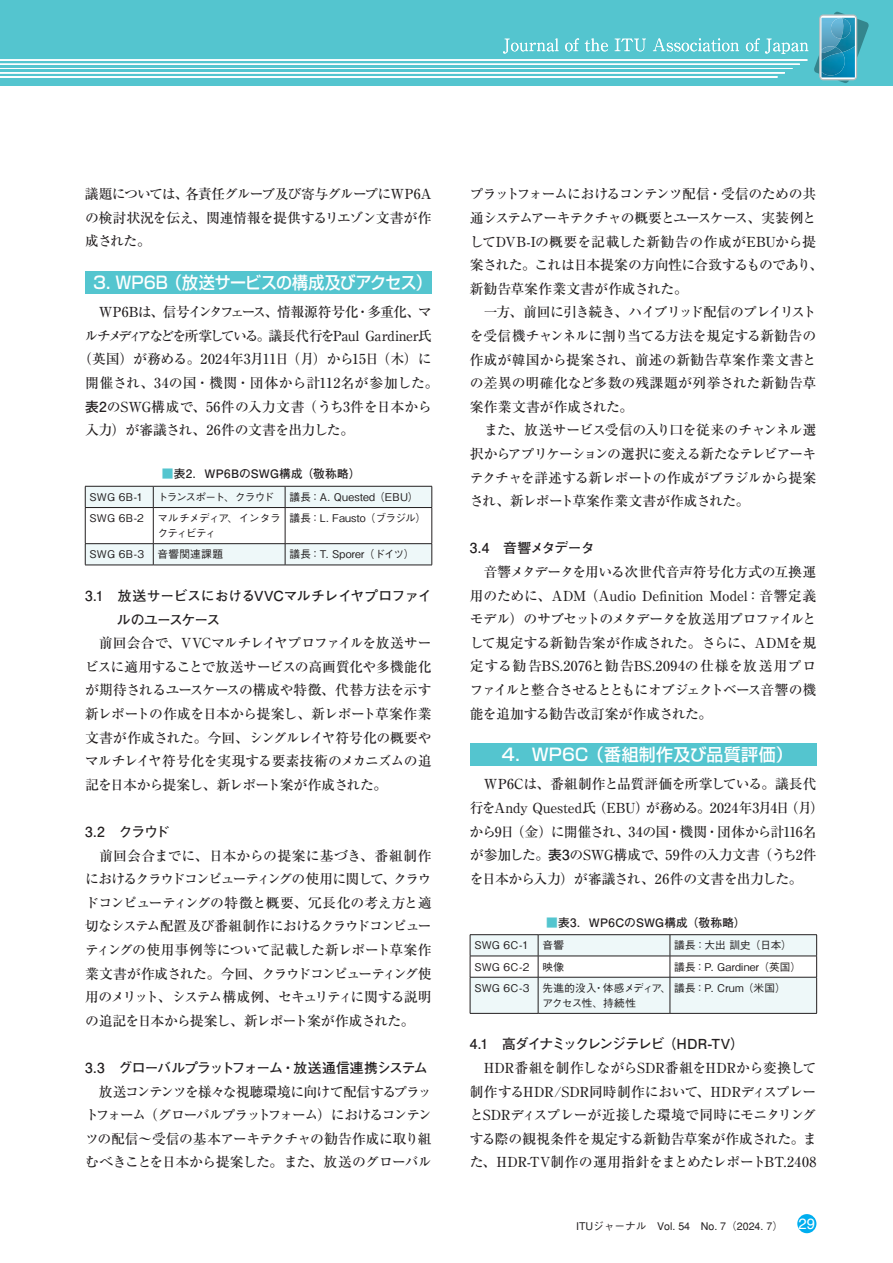
<style>
.page{position:relative;width:893px;height:1263px;background:#fff}
.page>*{position:absolute;margin:0;border:0;box-sizing:border-box;transform-origin:0 0}
.t1{font:500 16.95px "Shin Go Pro";letter-spacing:-.015em;color:#fff}
.t2{font:500 16.95px "Shin Go Pro";letter-spacing:.005em;color:#fff}
.t3{font:500 13.8px/23.5px "Ryumin Pro";letter-spacing:-.03em;color:#231f20;text-align:justify}
.t4{font:500 13.8px "Ryumin Pro";letter-spacing:.01em;color:#231f20}
.t5{font:700 13.8px "Futo Go B101 Pro";letter-spacing:-.055em;color:#231f20}
.t6{font:700 13.8px/23.5px "Futo Go B101 Pro";letter-spacing:-.025em;color:#231f20}
.t7{font:500 13.8px "Ryumin Pro";letter-spacing:-.065em;color:#231f20}
.t8{font:500 13.8px "Ryumin Pro";letter-spacing:-.05em;color:#231f20}
.t9{font:700 13.8px "Futo Go B101 Pro";letter-spacing:-.09em;color:#231f20}
.t10{font:700 11.7px "Futo Go B101 Pro";letter-spacing:.02em;color:#231f20}
.t11{font:500 10.65px/21.3px "Gothic BBB Pro";letter-spacing:.015em;color:#231f20}
.t12{font:500 10.65px "Gothic BBB";color:#231f20}
.t13{font:500 10.65px/14.9px "Gothic BBB Pro";letter-spacing:-.06em;color:#231f20}
.t14{font:500 10.65px "Gothic BBB Pro";letter-spacing:-.115em;color:#231f20}
.t15{font:500 10.65px "Gothic BBB Pro";letter-spacing:-.05em;color:#231f20}
.s1{font-family:"Futo Go B101 Pro";font-weight:700}
.s2{color:#54c5cf}
.s3{font-family:"Helvetica";font-weight:400;font-size:14.85px;color:#fff}
</style>
<div class="page">
<div style="left:85px;top:271px;width:347px;height:23px;background:#54c5cf"></div>
<div style="left:470px;top:743px;width:346px;height:23px;background:#54c5cf"></div>
<div style="left:797px;top:1214px;width:19px;height:19px;background:#00aeef;border-radius:50%"></div>
<svg style="left:85px;top:486px;width:348px;height:79px"></svg>
<hr style="left:85px;top:565px;width:68px;height:1px;background:#231f20">
<hr style="left:153px;top:565px;width:132px;height:1px;background:#231f20">
<hr style="left:285px;top:565px;width:147px;height:1px;background:#231f20">
<hr style="left:470px;top:934px;width:68px;height:1px;background:#231f20">
<hr style="left:538px;top:934px;width:132px;height:1px;background:#231f20">
<hr style="left:670px;top:934px;width:147px;height:1px;background:#231f20">
<svg style="left:470px;top:935px;width:347px;height:78px"></svg>
<hr style="left:470px;top:977px;width:68px;height:1px;background:#231f20">
<hr style="left:470px;top:977px;width:1px;height:36px;background:#231f20">
<hr style="left:538px;top:977px;width:132px;height:1px;background:#231f20">
<hr style="left:538px;top:977px;width:1px;height:36px;background:#231f20">
<hr style="left:670px;top:977px;width:147px;height:1px;background:#231f20">
<hr style="left:670px;top:977px;width:1px;height:36px;background:#231f20">
<hr style="left:816px;top:977px;width:1px;height:36px;background:#231f20">
<hr style="left:470px;top:1013px;width:68px;height:1px;background:#231f20">
<hr style="left:538px;top:1013px;width:132px;height:1px;background:#231f20">
<hr style="left:670px;top:1013px;width:147px;height:1px;background:#231f20">
<div style="left:0;top:0;width:893px;height:85px;background:#54c5cf"></div>
<hr style="left:0;top:76px;width:777px;height:2px;background:#fff">
<hr style="left:0;top:72px;width:785px;height:1px;background:#fff">
<hr style="left:0;top:68px;width:792px;height:1px;background:#fff">
<hr style="left:0;top:64px;width:800px;height:1px;background:#fff">
<hr style="left:0;top:60px;width:807px;height:1px;background:#fff">
<svg style="left:814px;top:12px;width:55px;height:71px"></svg>
<img style="left:835px;top:18px;width:20px;height:28px">
<img style="left:835px;top:46px;width:20px;height:30px">
<img style="left:831px;top:18px;width:10px;height:21px">
<img style="left:841px;top:18px;width:10px;height:21px">
<img style="left:821px;top:46px;width:14px;height:1px">
<img style="left:821px;top:47px;width:21px;height:5px">
<img style="left:821px;top:52px;width:24px;height:24px">
<svg style="left:503px;top:38px;width:56px;height:16px"></svg>
<svg style="left:565px;top:38px;width:14px;height:13px"></svg>
<svg style="left:585px;top:38px;width:23px;height:13px"></svg>
<svg style="left:615px;top:39px;width:31px;height:12px"></svg>
<svg style="left:653px;top:38px;width:86px;height:13px"></svg>
<svg style="left:746px;top:38px;width:62px;height:16px"></svg>
<p class="t3" style="left:85px;top:181px;width:348px">議題については、各責任グルーブ及び寄与グループにWP6Aの検討状況を伝え、関連情報を提供するリエゾン文書が作成された。</p>
<p class="t1" style="left:93px;top:268px;width:340px">3．WP6B（放送サービスの構成及びアクセス）</p>
<p class="t8" style="left:85px;top:301px;width:348px">　WP6Bは、信号インタフェース、情報源符号化・多重化、マ</p>
<p class="t7" style="left:85px;top:325px;width:349px">ルチメディアなどを所掌している。議長代行をPaul Gardiner氏</p>
<p class="t3" style="left:78px;top:347px;width:355px">（英国）が務める。2024年3月11日（月）から15日（木）に</p>
<p class="t4" style="left:85px;top:372px;width:355px">開催され、34の国・機関・団体から計112名が参加した。</p>
<p class="t4" style="left:85px;top:396px;width:348px"><span class="s1">表2</span>のSWG構成で、56件の入力文書（うち3件を日本から</p>
<p class="t3" style="left:85px;top:417px;width:271px">入力）が審議され、26件の文書を出力した。</p>
<p class="t10" style="left:162px;top:464px;width:201px"><span class="s2">■</span>表2．WP6BのSWG構成（敬称略）</p>
<p class="t11" style="left:90px;top:485px;width:55px">SWG 6B-1</p>
<p class="t14" style="left:158px;top:488px;width:118px">トランスポート、クラウド</p>
<p class="t11" style="left:289px;top:485px;width:131px">議長：A. Quested（EBU）</p>
<p class="t11" style="left:90px;top:506px;width:56px">SWG 6B-2</p>
<p class="t13" style="left:158px;top:509px;width:125px">マルチメディア、インタラクティビティ</p>
<p class="t11" style="left:289px;top:506px;width:138px">議長：L. Fausto（ブラジル）</p>
<p class="t11" style="left:90px;top:542px;width:56px">SWG 6B-3</p>
<p class="t11" style="left:158px;top:542px;width:67px">音響関連課題</p>
<p class="t11" style="left:289px;top:542px;width:127px">議長：T. Sporer（ドイツ）</p>
<p class="t6" style="left:117px;top:582px;width:316px;text-indent:-32px">3.1　放送サービスにおけるVVCマルチレイヤプロファイルのユースケース</p>
<p class="t3" style="left:85px;top:630px;width:348px">　前回会合で、VVCマルチレイヤプロファイルを放送サービスに適用することで放送サービスの高画質化や多機能化が期待されるユースケースの構成や特徴、代替方法を示す新レポートの作成を日本から提案し、新レポート草案作業文書が作成された。今回、シングルレイヤ符号化の概要やマルチレイヤ符号化を実現する要素技術のメカニズムの追記を日本から提案し、新レポート案が作成された。</p>
<p class="t5" style="left:85px;top:821px;width:86px">3.2　クラウド</p>
<p class="t3" style="left:85px;top:843px;width:348px">　前回会合までに、日本からの提案に基づき、番組制作におけるクラウドコンピューティングの使用に関して、クラウドコンピューティングの特徴と概要、冗長化の考え方と適切なシステム配置及び番組制作におけるクラウドコンピューティングの使用事例等について記載した新レポート草案作業文書が作成された。今回、クラウドコンピューティング使用のメリット、システム構成例、セキュリティに関する説明の追記を日本から提案し、新レポート案が作成された。</p>
<p class="t5" style="left:85px;top:1057px;width:344px">3.3　グローバルプラットフォーム・放送通信連携システム</p>
<p class="t3" style="left:85px;top:1079px;width:348px">　放送コンテンツを様々な視聴環境に向けて配信するプラットフォーム（グローバルプラットフォーム）におけるコンテンツの配信～受信の基本アーキテクチャの勧告作成に取り組むべきことを日本から提案した。また、放送のグローバル</p>
<p class="t3" style="left:470px;top:181px;width:355px;text-align:left">プラットフォームにおけるコンテンツ配信・受信のための共通システムアーキテクチャの概要とユースケース、実装例としてDVB-Iの概要を記載した新勧告の作成がEBUから提案された。これは日本提案の方向性に合致するものであり、新勧告草案作業文書が作成された。<br>　一方、前回に引き続き、ハイブリッド配信のプレイリストを受信機チャンネルに割り当てる方法を規定する新勧告の作成が韓国から提案され、前述の新勧告草案作業文書との差異の明確化など多数の残課題が列挙された新勧告草案作業文書が作成された。<br>　また、放送サービス受信の入り口を従来のチャンネル選択からアプリケーションの選択に変える新たなテレビアーキテクチャを詳述する新レポートの作成がブラジルから提案され、新レポート草案作業文書が作成された。</p>
<p class="t5" style="left:470px;top:537px;width:126px">3.4　音響メタデータ</p>
<p class="t3" style="left:470px;top:559px;width:348px">　音響メタデータを用いる次世代音声符号化方式の互換運用のために、ADM（Audio Definition Model：音響定義モデル）のサブセットのメタデータを放送用プロファイルとして規定する新勧告案が作成された。さらに、ADMを規定する勧告BS.2076と勧告BS.2094の仕様を放送用プロファイルと整合させるとともにオブジェクトベース音響の機能を追加する勧告改訂案が作成された。</p>
<p class="t2" style="left:502px;top:740px;width:293px">4．WP6C（番組制作及び品質評価）</p>
<p class="t3" style="left:470px;top:771px;width:356px;text-align:left">　WP6Cは、番組制作と品質評価を所掌している。議長代行をAndy Quested氏（EBU）が務める。2024年3月4日（月）から9日（金）に開催され、34の国・機関・団体から計116名が参加した。<span class="s1">表3</span>のSWG構成で、59件の入力文書（うち2件を日本から入力）が審議され、26件の文書を出力した。</p>
<p class="t10" style="left:546px;top:913px;width:201px"><span class="s2">■</span>表3．WP6CのSWG構成（敬称略）</p>
<p class="t11" style="left:474px;top:933px;width:56px">SWG 6C-1</p>
<p class="t11" style="left:542px;top:933px;width:23px">音響</p>
<p class="t11" style="left:674px;top:933px;width:119px">議長：大出 訓史（日本）</p>
<p class="t11" style="left:474px;top:955px;width:91px">SWG 6C-2 映像</p>
<p class="t11" style="left:474px;top:955px;width:328px;text-indent:200px">議長：P. Gardiner（英国）<br>SWG 6C-3 先進的没入・体感メディア、議長：P. Crum（米国）</p>
<p class="t15" style="left:542px;top:994px;width:95px">アクセス性、持続性</p>
<p class="t9" style="left:470px;top:1033px;width:276px">4.1　高ダイナミックレンジテレビ（HDR-TV）</p>
<p class="t3" style="left:470px;top:1055px;width:348px">　HDR番組を制作しながらSDR番組をHDRから変換して制作するHDR/SDR同時制作において、HDRディスプレーとSDRディスプレーが近接した環境で同時にモニタリングする際の観視条件を規定する新勧告草案が作成された。また、HDR-TV制作の運用指針をまとめたレポートBT.2408</p>
<p class="t12" style="left:576px;top:1220px;width:240px">ITUジャーナル　Vol. 54　No. 7（2024. 7） <span class="s3">29</span></p>
</div>
